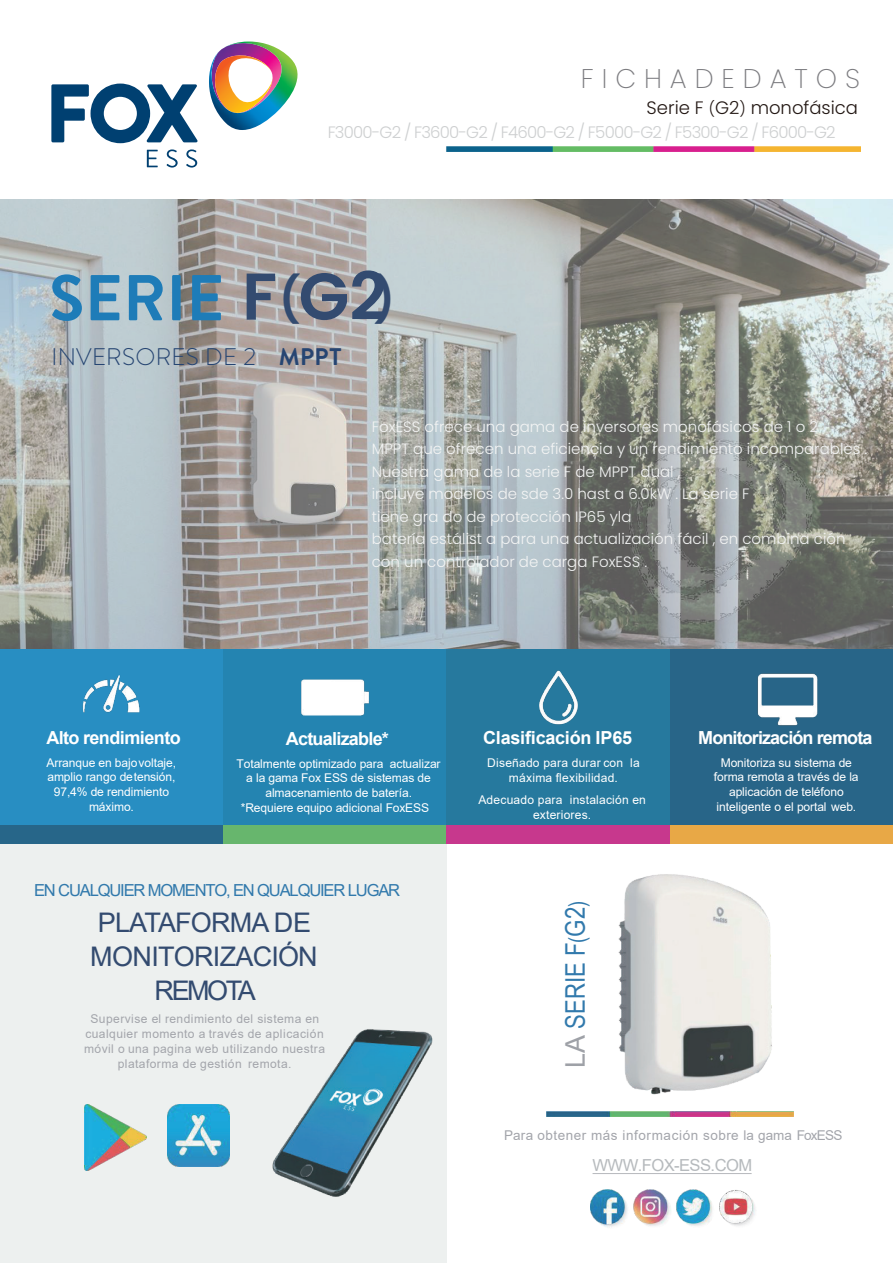
<style>
.page{position:relative;width:893px;height:1263px;background:#fff}
.page>*{position:absolute;margin:0;border:0;box-sizing:border-box;transform-origin:0 0}
.t1{font:700 64.65px "Brandon Text";letter-spacing:.01em;color:#1e7cb8}
.t2{font:27px/33.9px "Arial";letter-spacing:-.03em;color:#334b70;text-align:center}
.t3{font:27px "Arial Narrow";letter-spacing:.005em;color:#3179ac}
.t4{font:200 27px "Poppins";color:#7b7b7f}
.t5{font:300 24px "Brandon Text";letter-spacing:.015em;color:#264572}
.t6{font:700 18px "Arial";letter-spacing:-.04em;color:#fff}
.t7{font:300 18px "Poppins";color:#221713}
.t8{font:700 18px "Arial";letter-spacing:-.01em;color:#fff}
.t9{font:16.65px "Arial";letter-spacing:-.07em;color:#3179ac}
.t10{font:16.65px "Arial";letter-spacing:-.035em;color:#b6babd}
.t11{font:300 16.5px "Poppins";letter-spacing:-.05em;color:#cdcfd0}
.t12{font:300 15px/22.5px "Poppins";color:#f3f4f4}
.t13{font:13.5px "Arial";letter-spacing:.04em;color:#a3a5ab}
.t14{font:12.15px/14.9px "Arial";letter-spacing:-.01em;color:#fff;text-align:center}
.t15{font:12.15px/14.9px "Arial";letter-spacing:.035em;color:#a3a5ab;text-align:center}
.t16{font:12.15px/14.9px "Arial";letter-spacing:.015em;color:#fff;text-align:center}
.s1{font-size:15px}
.s2{font-family:"Poppins";font-weight:600;font-size:66px;color:#334b70}
.s3{font-family:"Poppins";font-weight:600;font-size:45px;color:#334b70}
.s4{font-weight:700}
.s5{font-family:"Arial";color:#9ea1a7}
.s6{font-size:22.5px}
</style>
<div class="page">
<div style="left:0;top:844px;width:447px;height:419px;background:#edf0ef"></div>
<img style="left:272px;top:1029px;width:161px;height:168px">
<svg style="left:0;top:199px;width:892px;height:451px;background:#a5a9a7"></svg>
<img style="left:590px;top:1190px;width:165px;height:38px">
<img style="left:546px;top:1114px;width:247px;height:2px">
<img style="left:615px;top:429px;width:204px;height:207px">
<img style="left:85px;top:1104px;width:62px;height:67px">
<img style="left:167px;top:1104px;width:62px;height:62px">
<img style="left:546px;top:874px;width:248px;height:240px">
<hr style="left:592px;top:1173px;width:159px;height:1px;background:#b6b9bd">
<div style="left:0;top:825px;width:223px;height:19px;background:#276689"></div>
<div style="left:223px;top:825px;width:224px;height:19px;background:#67b66d"></div>
<div style="left:446px;top:825px;width:224px;height:19px;background:#c7388d"></div>
<div style="left:670px;top:825px;width:222px;height:19px;background:#e8a846"></div>
<div style="left:670px;top:650px;width:222px;height:175px;background:#286588"></div>
<div style="left:0;top:650px;width:223px;height:175px;background:#288ec2"></div>
<div style="left:223px;top:649px;width:223px;height:176px;background:#2484b1"></div>
<div style="left:446px;top:650px;width:224px;height:175px;background:#26799e"></div>
<img style="left:757px;top:673px;width:61px;height:53px">
<img style="left:82px;top:675px;width:58px;height:38px">
<img style="left:301px;top:679px;width:68px;height:37px">
<img style="left:539px;top:670px;width:39px;height:55px">
<svg style="left:51px;top:84px;width:147px;height:59px"></svg>
<svg style="left:147px;top:150px;width:11px;height:17px"></svg>
<svg style="left:166px;top:149px;width:12px;height:19px"></svg>
<svg style="left:186px;top:149px;width:11px;height:19px"></svg>
<img style="left:209px;top:41px;width:89px;height:89px">
<img style="left:446px;top:147px;width:414px;height:5px">
<h2 class="t4" style="left:581px;top:63px;width:280px">F I C H A D E D A T O S</h2>
<p class="t7" style="left:646px;top:97px;width:213px">Serie F <span class="s1">(</span>G2<span class="s1">)</span> monofásica</p>
<p class="t11" style="left:327px;top:122px;width:509px">F3000-G2 / F3600-G2 / F4600-G2 / F5000-G2 / F5300-G2 / F6000-G2</p>
<h1 class="t1" style="left:49px;top:253px;width:347px">SERIE <span class="s2">F</span> <span class="s3">(</span> <span class="s2">G2</span><span class="s3">)</span></h1>
<h3 class="t5" style="left:51px;top:340px;width:292px">INVERSORES DE 2 <span class="s4">MPPT</span></h3>
<p class="t12" style="left:372px;top:415px;width:497px">FoxESS ofrece una gama de inversores monofásicos de 1 o 2<br>MPPT que ofrecen una eficiencia y un rendimiento incomparables .<br>Nuestra gama de la serie F de MPPT dual ,<br>incluye modelos de sde 3.0 hast a 6.0kW . La serie F<br>tiene gra do de protección IP65 yla<br>batería estálist a para una actualización fácil , en combina ción con un controlador de carga FoxESS .</p>
<p class="t6" style="left:46px;top:725px;width:136px">Alto rendimiento</p>
<p class="t14" style="left:46px;top:755px;width:131px">Arranque en bajovoltaje, amplio rango detensión,<br>97,4% de rendimiento máximo.</p>
<p class="t6" style="left:286px;top:726px;width:104px">Actualizable*</p>
<p class="t14" style="left:236px;top:756px;width:205px">Totalmente optimizado para actualizar</p>
<p class="t14" style="left:246px;top:771px;width:186px">a la gama Fox ESS de sistemas de</p>
<p class="t14" style="left:265px;top:786px;width:148px">almacenamiento de batería.</p>
<p class="t14" style="left:241px;top:801px;width:190px">*Requiere equipo adicional FoxESS</p>
<p class="t9" style="left:34px;top:878px;width:367px">EN CUALQUIER MOMENTO, EN QUALQUIER LUGAR</p>
<h2 class="t2" style="left:90px;top:906px;width:229px">PLATAFORMA DE<br>MONITORIZACIÓN<br>REMOTA</h2>
<p class="t15" style="left:84px;top:1012px;width:242px">Supervise el rendimiento del sistema en cualquier momento a través de aplicación móvil o una pagina web utilizando nuestra</p>
<p class="t15" style="left:118px;top:1056px;width:175px">plataforma de gestión remota.</p>
<p class="t8" style="left:483px;top:725px;width:150px">Clasificación IP65</p>
<p class="t16" style="left:487px;top:755px;width:154px">Diseñado para durar con la máxima flexibilidad.</p>
<p class="t16" style="left:478px;top:792px;width:169px">Adecuado para instalación en exteriores.</p>
<h2 class="t3" style="left:555px;top:1068px;width:169px;rotate:-90deg"><span class="s5">LA</span> SERIE F<span class="s6">(</span>G2<span class="s6">)</span></h2>
<p class="t6" style="left:698px;top:725px;width:176px">Monitorización remota</p>
<p class="t14" style="left:714px;top:755px;width:146px">Monitoriza su sistema de forma remota a través de la aplicación de teléfono inteligente o el portal web.</p>
<p class="t13" style="left:504px;top:1126px;width:340px">Para obtener más información sobre la gama FoxESS</p>
<p class="t10" style="left:592px;top:1154px;width:161px">WWW.FOX-ESS.COM</p>
</div>
